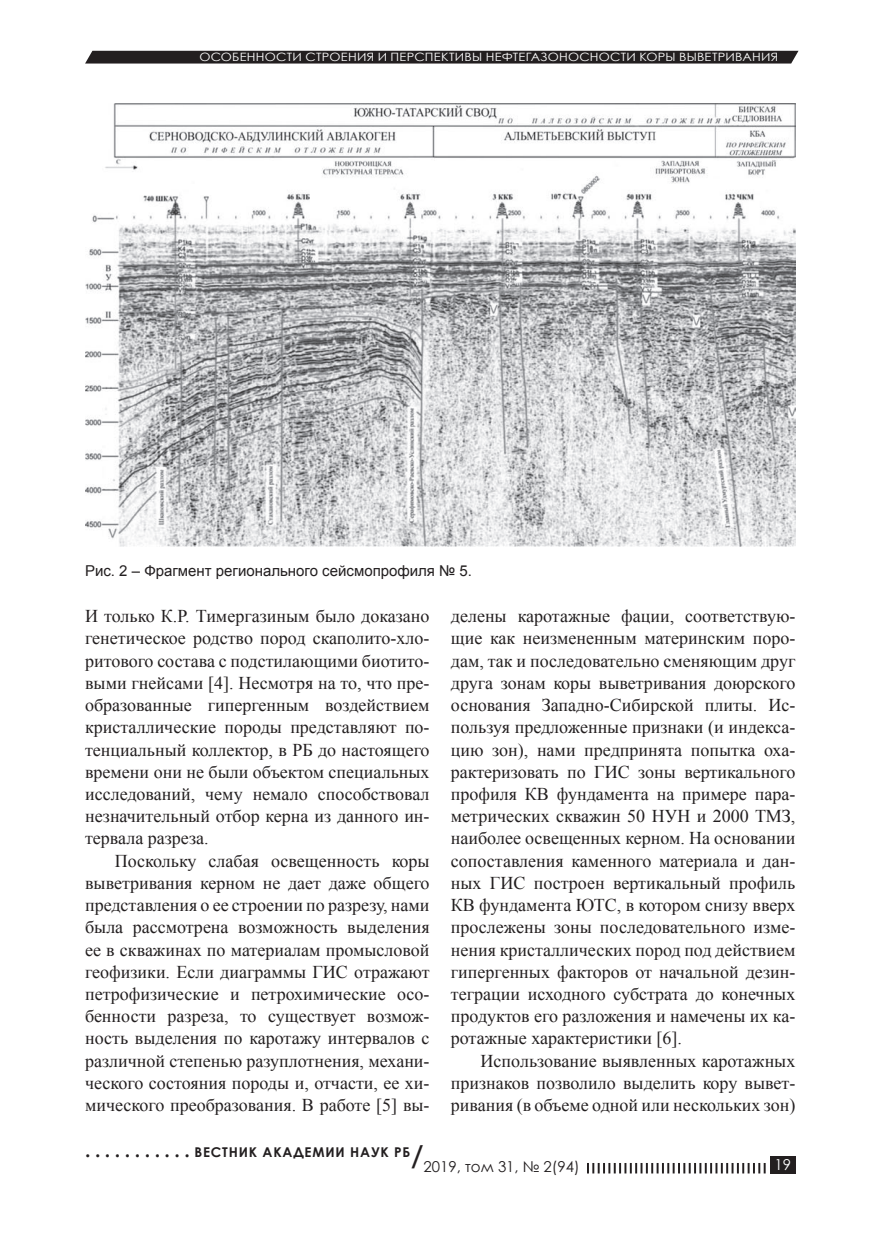
<style>
.page{position:relative;width:872px;height:1234px;background:#fff}
.page>*{position:absolute;margin:0;border:0;box-sizing:border-box;transform-origin:0 0}
.t1{font:18px/22.2px "Times New Roman";color:#231f20;text-align:justify}
.t2{font:15px "Arial";color:#231f20}
.t3{font:15px "Century Gothic";color:#fff}
.t4{font:700 13.5px "Century Gothic";letter-spacing:.06em;color:#231f20}
.t5{font:11.55px "Century Gothic";letter-spacing:.02em;color:#fff;scale:1.11 1}
.s1{font-size:19.5px}
.s2{font-size:27px}
.s3{font-weight:400;font-size:15px}
</style>
<div class="page">
<div style="left:85px;top:51px;width:713px;height:12px;background:#231f20"></div>
<img style="left:85px;top:103px;width:710px;height:443px">
<div style="left:770px;top:1156px;width:25px;height:17px;background:#231f20"></div>
<svg style="left:587px;top:1163px;width:178px;height:10px"></svg>
<p class="t5" style="left:199px;top:48px;width:523px">ОСОБЕННОСТИ СТРОЕНИЯ И ПЕРСПЕКТИВЫ НЕФТЕГАЗОНОСНОСТИ КОРЫ ВЫВЕТРИВАНИЯ</p>
<p class="t2" style="left:85px;top:560px;width:388px">Рис. 2 – Фрагмент регионального сейсмопрофиля № 5.</p>
<p class="t1" style="left:85px;top:604px;width:346px">И только К.Р. Тимергазиным было доказано генетическое родство пород скаполито-хло&shy;ритового состава с подстилающими биотито&shy;выми гнейсами [4]. Несмотря на то, что пре&shy;образованные гипергенным воздействием кристаллические породы представляют по&shy;тенциальный коллектор, в РБ до настоящего времени они не были объектом специальных исследований, чему немало способствовал незначительный отбор керна из данного ин&shy;тервала разреза.</p>
<p class="t1" style="left:85px;top:849px;width:346px;text-indent:30px">Поскольку слабая освещенность коры выветривания керном не дает даже общего представления о ее строении по разрезу, нами была рассмотрена возможность выделения ее в скважинах по материалам промысловой геофизики. Если диаграммы ГИС отражают петрофизические и петрохимические осо&shy;бенности разреза, то существует возмож&shy;ность выделения по каротажу интервалов с различной степенью разуплотнения, механи&shy;ческого состояния породы и, отчасти, ее хи&shy;мического преобразования. В работе [5] вы-</p>
<p class="t1" style="left:451px;top:604px;width:346px">делены каротажные фации, соответствую&shy;щие как неизмененным материнским поро&shy;дам, так и последовательно сменяющим друг друга зонам коры выветривания доюрского основания Западно-Сибирской плиты. Ис&shy;пользуя предложенные признаки (и индекса&shy;цию зон), нами предпринята попытка оха&shy;рактеризовать по ГИС зоны вертикального профиля КВ фундамента на примере пара&shy;метрических скважин 50 НУН и 2000 ТМЗ, наиболее освещенных керном. На основании сопоставления каменного материала и дан&shy;ных ГИС построен вертикальный профиль КВ фундамента ЮТС, в котором снизу вверх прослежены зоны последовательного изме&shy;нения кристаллических пород под действием гипергенных факторов от начальной дезин&shy;теграции исходного субстрата до конечных продуктов его разложения и намечены их ка&shy;ротажные характеристики [6].</p>
<p class="t1" style="left:451px;top:1048px;width:346px;text-indent:30px">Использование выявленных каротажных признаков позволило выделить кору вывет&shy;ривания (в объеме одной или нескольких зон)</p>
<p class="t4" style="left:85px;top:1141px;width:496px"><span class="s1">. . . . . . . . . . .</span> ВЕСТНИК АКАДЕМИИ НАУК РБ<span class="s2">/</span><span class="s3">201 9, том 31, № 2(94)</span></p>
<p class="t3" style="left:774px;top:1153px;width:18px">1 9</p>
</div>
